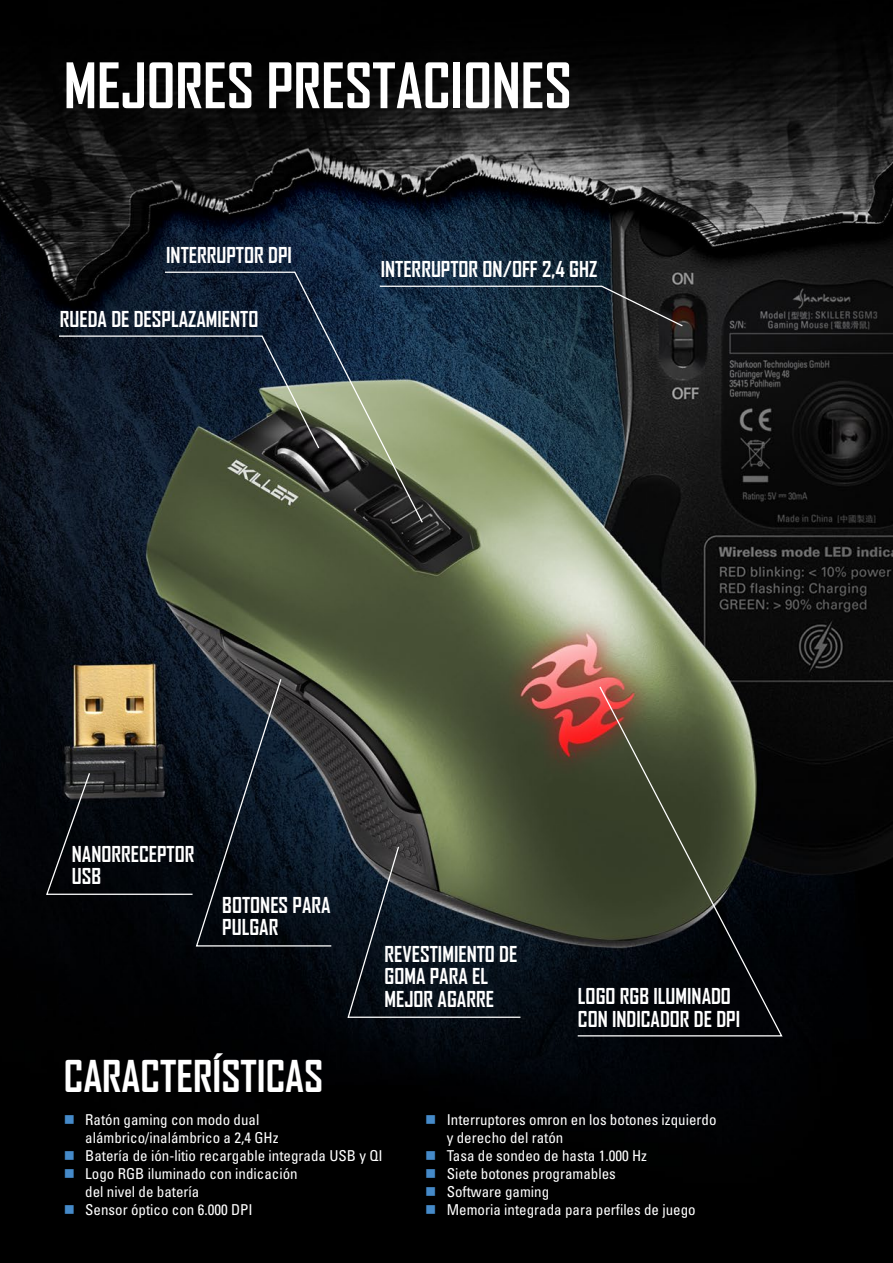
<style>
.page{position:relative;width:893px;height:1263px;background:#fff}
.page>*{position:absolute;margin:0;border:0;box-sizing:border-box;transform-origin:0 0}
.t1{font:700 60px "Agency FB";color:#fff}
.t2{font:700 42px "Agency FB";color:#fff}
.t3{font:700 21px/22.5px "Agency FB";color:#fff}
.t4{font:condensed 15px/18px "Univers";color:#fff}
.s1{color:#458ac9}
</style>
<div class="page">
<img style="left:0;top:0;width:893px;height:1263px">
<svg style="left:424px;top:285px;width:260px;height:43px;background:#1f2f3d"></svg>
<svg style="left:164px;top:271px;width:260px;height:253px;background:#3d4a48"></svg>
<svg style="left:347px;top:845px;width:175px;height:173px;background:#232c2d"></svg>
<svg style="left:58px;top:335px;width:262px;height:115px;background:#1d2935"></svg>
<svg style="left:45px;top:678px;width:288px;height:269px;background:#1e2124"></svg>
<svg style="left:576px;top:685px;width:208px;height:352px;background:#303125"></svg>
<h1 class="t1" style="left:64px;top:48px;width:509px">MEJORES PRESTACIONES</h1>
<h3 class="t3" style="left:166px;top:244px;width:127px">INTERRUPTOR DPI</h3>
<h3 class="t3" style="left:60px;top:308px;width:200px">RUEDA DE DESPLAZAMIENTO</h3>
<h3 class="t3" style="left:381px;top:258px;width:218px">INTERRUPTOR ON/OFF 2,4 GHZ</h3>
<h3 class="t3" style="left:72px;top:842px;width:124px">NANORRECEPTOR<br>USB</h3>
<h3 class="t3" style="left:222px;top:893px;width:110px">BOTONES PARA<br>PULGAR</h3>
<h3 class="t3" style="left:385px;top:942px;width:134px">REVESTIMIENTO DE<br>GOMA PARA EL<br>MEJOR AGARRE</h3>
<h3 class="t3" style="left:578px;top:985px;width:164px">LOGO RGB ILUMINADO<br>CON INDICADOR DE DPI</h3>
<h2 class="t2" style="left:64px;top:1050px;width:261px">CARACTERÍSTICAS</h2>
<p class="t4" style="left:85px;top:1110px;width:195px;text-indent:-21px"><span class="s1">■</span> Ratón gaming con modo dual alámbrico/inalámbrico a 2,4 GHz</p>
<p class="t4" style="left:64px;top:1146px;width:320px"><span class="s1">■</span> Batería de ión-litio recargable integrada USB y QI</p>
<p class="t4" style="left:85px;top:1164px;width:214px;text-indent:-21px"><span class="s1">■</span> Logo RGB iluminado con indicación del nivel de batería</p>
<p class="t4" style="left:64px;top:1200px;width:190px"><span class="s1">■</span> Sensor óptico con 6.000 DPI</p>
<p class="t4" style="left:447px;top:1110px;width:271px;text-indent:-21px"><span class="s1">■</span> Interruptores omron en los botones izquierdo y derecho del ratón</p>
<p class="t4" style="left:425px;top:1146px;width:223px"><span class="s1">■</span> Tasa de sondeo de hasta 1.000 Hz</p>
<p class="t4" style="left:425px;top:1164px;width:192px"><span class="s1">■</span> Siete botones programables</p>
<p class="t4" style="left:425px;top:1182px;width:125px"><span class="s1">■</span> Software gaming</p>
<p class="t4" style="left:425px;top:1200px;width:272px"><span class="s1">■</span> Memoria integrada para perfiles de juego</p>
</div>
